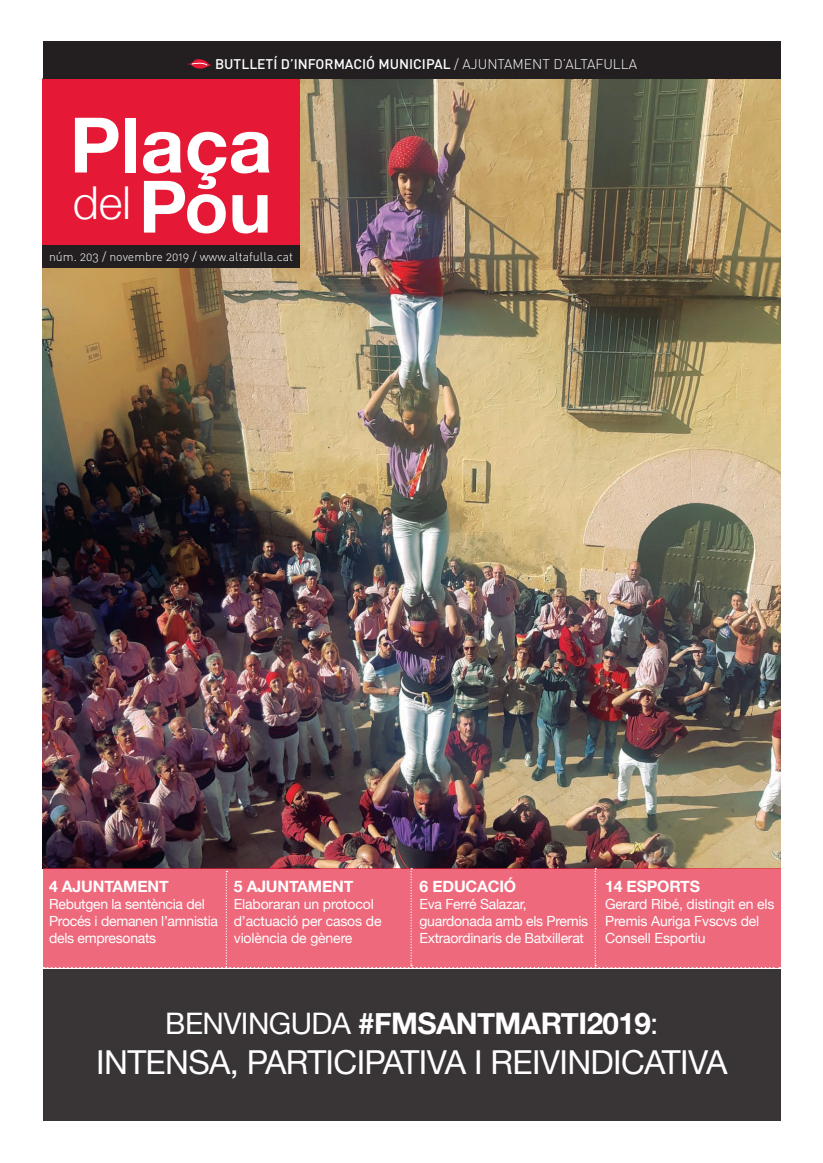
<style>
.page{position:relative;width:823px;height:1163px;background:#fff}
.page>*{position:absolute;margin:0;border:0;box-sizing:border-box;transform-origin:0 0}
.t1{font:700 76.6px "Helvetica Neue";color:#fff}
.t2{font:300 45.4px "Helvetica Neue";color:#fff}
.t3{font:33px "Helvetica Neue";letter-spacing:-.02em;color:#fff}
.t4{font:700 29.6px "Helvetica Neue";letter-spacing:-.02em;color:#fff}
.t5{font:700 15.8px "Helvetica Neue";letter-spacing:-.01em;color:#fff}
.t6{font:14px/16.8px "Helvetica Neue";letter-spacing:-.02em;color:#fff}
.t7{font:500 13.8px "DIN";color:#fff}
.t8{font:12.4px "DIN Light Alternate";color:#fff}
.s1{font-family:"DIN Light Alternate";font-weight:400}
.s2{font-weight:700;font-size:72.3px}
.s3{font-weight:400}
</style>
<div class="page">
<img style="left:43px;top:79px;width:737px;height:789px">
<div style="left:43px;top:968px;width:737px;height:152px;background:#393536"></div>
<div style="left:43px;top:42px;width:737px;height:37px;background:#231f20"></div>
<svg style="left:188px;top:59px;width:24px;height:10px"></svg>
<div style="left:43px;top:79px;width:256px;height:170px;background:#e51836"></div>
<div style="left:43px;top:245px;width:256px;height:23px;background:#231f20"></div>
<div style="left:44px;top:868px;width:736px;height:100px;background:#ee697c"></div>
<p class="t7" style="left:215px;top:55px;width:423px">BUTLLETÍ D’INFORMACIÓ MUNICIPAL <span class="s1">/ AJUNTAMENT D’ALTAFULLA</span></p>
<h1 class="t1" style="left:70px;top:85px;width:204px">Plaça</h1>
<h2 class="t2" style="left:73px;top:166px;width:200px">del <span class="s2">Pou</span></h2>
<p class="t8" style="left:49px;top:249px;width:245px">núm. 203 / novembre 2019 / www.altafulla.cat</p>
<p class="t5" style="left:49px;top:874px;width:55px">4 AJUNTA</p>
<p class="t5" style="left:123px;top:874px;width:36px">MENT</p>
<p class="t6" style="left:49px;top:896px;width:170px">Rebutgen la sentència del<br>Procés i demanen l’amnistia dels empresonats</p>
<p class="t5" style="left:234px;top:874px;width:55px">5 AJUNTA</p>
<p class="t5" style="left:308px;top:874px;width:36px">MENT</p>
<p class="t6" style="left:234px;top:896px;width:149px">Elaboraran un protocol d’actuació per casos de violència de gènere</p>
<p class="t5" style="left:419px;top:874px;width:98px">6 EDUCACIÓ</p>
<p class="t6" style="left:419px;top:896px;width:170px">Eva Ferré Salazar, guardonada amb els Premis<br>Extraordinaris de Batxillerat</p>
<p class="t5" style="left:604px;top:874px;width:96px">14 ESPORTS</p>
<p class="t6" style="left:604px;top:896px;width:171px">Gerard Ribé, distingit en els<br>Premis Auriga Fvscvs del<br>Consell Esportiu</p>
<h3 class="t4" style="left:165px;top:1000px;width:494px"><span class="s3">Benvinguda</span> #FMSantMarti2019<span class="s3">:</span></h3>
<h3 class="t3" style="left:96px;top:1038px;width:632px">intensa, participativa i reivindicativa</h3>
</div>
